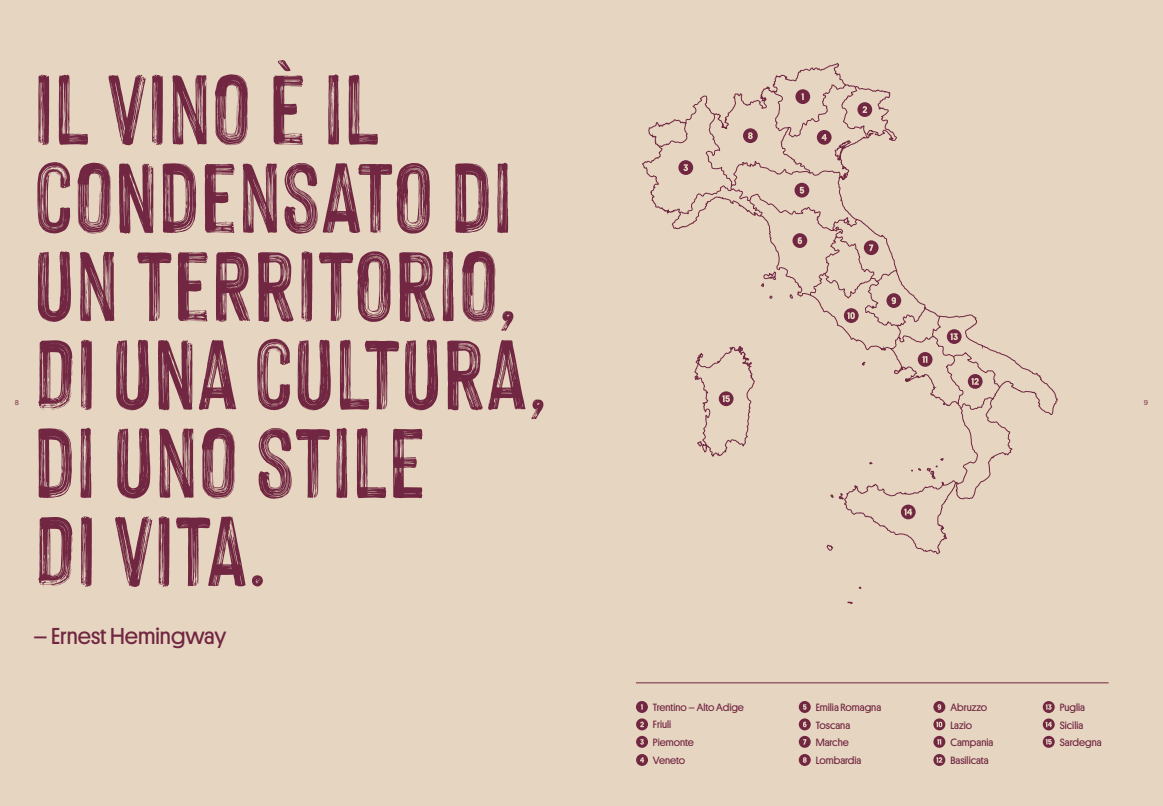
<style>
.page{position:relative;width:1163px;height:806px;background:#fff}
.page>*{position:absolute;margin:0;border:0;box-sizing:border-box;transform-origin:0 0}
.t1{font:108px/88.2px "Hackney Vector";color:#712642}
.t2{font:23.2px "Platform";color:#712642}
.t3{font:10.6px/17.8px "Platform";color:#712642}
.t4{font:7px "Graphik";color:#712642}
</style>
<div class="page">
<div style="left:0;top:0;width:1162px;height:805px;background:#e6d5c0"></div>
<hr style="left:636px;top:682px;width:472px;height:1px;background:#712642">
<svg style="left:642px;top:63px;width:415px;height:540px"></svg>
<svg style="left:795px;top:89px;width:15px;height:15px"></svg>
<svg style="left:857px;top:102px;width:15px;height:15px"></svg>
<svg style="left:862px;top:106px;width:4px;height:7px"></svg>
<div style="left:678px;top:160px;width:15px;height:15px;background:#712642;border-radius:50%"></div>
<svg style="left:683px;top:164px;width:5px;height:7px"></svg>
<div style="left:816px;top:130px;width:15px;height:15px;background:#712642;border-radius:50%"></div>
<svg style="left:821px;top:134px;width:5px;height:7px"></svg>
<div style="left:794px;top:183px;width:15px;height:14px;background:#712642;border-radius:50%"></div>
<svg style="left:799px;top:187px;width:5px;height:6px"></svg>
<div style="left:792px;top:233px;width:15px;height:15px;background:#712642;border-radius:50%"></div>
<svg style="left:797px;top:237px;width:5px;height:7px"></svg>
<div style="left:863px;top:240px;width:15px;height:15px;background:#712642;border-radius:50%"></div>
<svg style="left:869px;top:244px;width:4px;height:7px"></svg>
<div style="left:743px;top:128px;width:14px;height:15px;background:#712642;border-radius:50%"></div>
<svg style="left:748px;top:132px;width:4px;height:7px"></svg>
<svg style="left:886px;top:293px;width:15px;height:15px"></svg>
<svg style="left:891px;top:297px;width:4px;height:7px"></svg>
<svg style="left:843px;top:308px;width:15px;height:15px"></svg>
<svg style="left:847px;top:312px;width:7px;height:7px"></svg>
<svg style="left:636px;top:700px;width:11px;height:12px"></svg>
<svg style="left:640px;top:703px;width:2px;height:6px"></svg>
<svg style="left:636px;top:718px;width:12px;height:12px"></svg>
<svg style="left:640px;top:721px;width:3px;height:5px"></svg>
<svg style="left:636px;top:735px;width:12px;height:12px"></svg>
<svg style="left:640px;top:738px;width:3px;height:6px"></svg>
<svg style="left:636px;top:753px;width:12px;height:12px"></svg>
<svg style="left:640px;top:756px;width:4px;height:6px"></svg>
<svg style="left:798px;top:700px;width:12px;height:12px"></svg>
<svg style="left:802px;top:703px;width:4px;height:6px"></svg>
<svg style="left:798px;top:718px;width:12px;height:12px"></svg>
<svg style="left:802px;top:721px;width:4px;height:5px"></svg>
<svg style="left:798px;top:735px;width:12px;height:12px"></svg>
<svg style="left:802px;top:738px;width:4px;height:6px"></svg>
<svg style="left:798px;top:753px;width:12px;height:12px"></svg>
<svg style="left:802px;top:756px;width:4px;height:6px"></svg>
<svg style="left:933px;top:718px;width:12px;height:12px"></svg>
<svg style="left:936px;top:721px;width:6px;height:5px"></svg>
<svg style="left:933px;top:735px;width:12px;height:12px"></svg>
<svg style="left:937px;top:738px;width:4px;height:6px"></svg>
<svg style="left:933px;top:753px;width:12px;height:12px"></svg>
<svg style="left:936px;top:756px;width:6px;height:6px"></svg>
<svg style="left:933px;top:700px;width:12px;height:12px"></svg>
<svg style="left:937px;top:703px;width:3px;height:6px"></svg>
<svg style="left:1042px;top:700px;width:12px;height:12px"></svg>
<svg style="left:1045px;top:704px;width:6px;height:5px"></svg>
<svg style="left:1042px;top:718px;width:12px;height:12px"></svg>
<svg style="left:1045px;top:721px;width:6px;height:5px"></svg>
<svg style="left:1042px;top:735px;width:12px;height:12px"></svg>
<svg style="left:1045px;top:738px;width:6px;height:6px"></svg>
<svg style="left:917px;top:352px;width:15px;height:14px"></svg>
<svg style="left:922px;top:356px;width:5px;height:6px"></svg>
<svg style="left:967px;top:374px;width:15px;height:14px"></svg>
<svg style="left:971px;top:378px;width:7px;height:6px"></svg>
<svg style="left:946px;top:329px;width:15px;height:15px"></svg>
<svg style="left:950px;top:333px;width:7px;height:7px"></svg>
<svg style="left:900px;top:504px;width:15px;height:15px"></svg>
<svg style="left:904px;top:508px;width:8px;height:7px"></svg>
<svg style="left:718px;top:391px;width:15px;height:15px"></svg>
<svg style="left:722px;top:395px;width:7px;height:7px"></svg>
<h1 class="t1" style="left:34px;top:62px;width:515px">IL VINO È IL<br>CONDENSATO DI<br>UN TERRITORIO,<br>DI UNA CULTURA,<br>DI UNO STILE<br>DI VITA.</h1>
<p class="t4" style="left:15px;top:397px;width:6px">8</p>
<p class="t4" style="left:1143px;top:397px;width:6px">9</p>
<h2 class="t2" style="left:34px;top:618px;width:194px">– Ernest Hemingway</h2>
<p class="t3" style="left:653px;top:697px;width:92px">Trentino – Alto Adige<br>Friuli<br>Piemonte<br>Veneto</p>
<p class="t3" style="left:815px;top:697px;width:67px">Emilia Romagna<br>Toscana<br>Marche<br>Lombardia</p>
<p class="t3" style="left:950px;top:697px;width:44px">Abruzzo<br>Lazio<br>Campania<br>Basilicata</p>
<p class="t3" style="left:1059px;top:697px;width:43px">Puglia<br>Sicilia<br>Sardegna</p>
</div>
